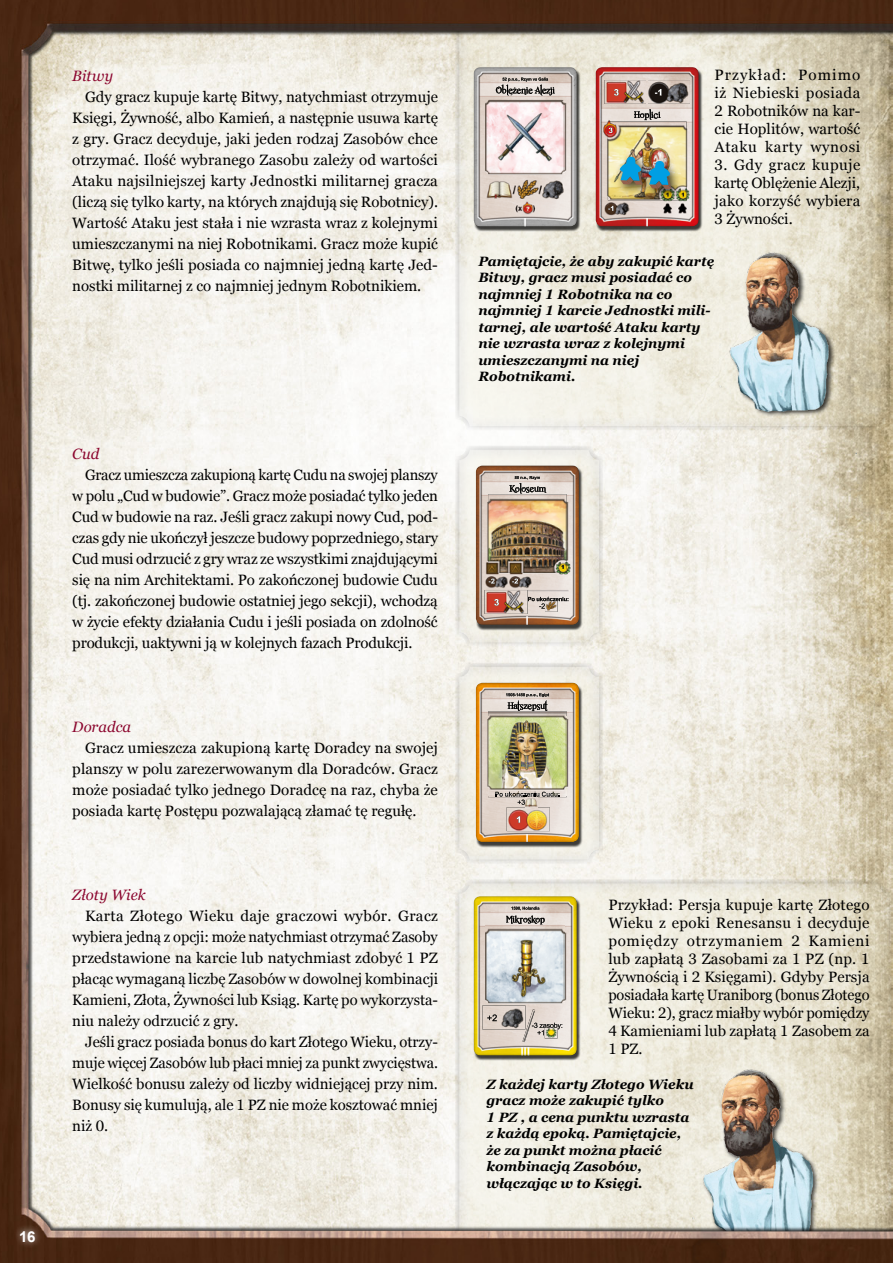
<style>
.page{position:relative;width:893px;height:1263px;background:#fff}
.page>*{position:absolute;margin:0;border:0;box-sizing:border-box;transform-origin:0 0}
.t1{font:23.7px "Bauhaus 93";color:#fff;scale:.36 1}
.t2{font:15px/21px "Georgia";color:#000;text-align:justify}
.t3{font:italic 15px "Georgia";color:#8c072f}
.t4{font:700 15px "Arial";color:#fff}
.t5{font:italic 700 13.5px/16.5px "Georgia";color:#000}
</style>
<div class="page">
<img style="left:0;top:0;width:893px;height:1263px">
<div style="left:13px;top:1223px;width:29px;height:26px;background:#fff;opacity:.75"></div>
<p class="t3" style="left:72px;top:66px;width:42px">Bitwy</p>
<p class="t2" style="left:72px;top:86px;width:367px;text-indent:13px">Gdy gracz kupuje kartę Bitwy, natychmiast otrzymuje Księgi, Żywność, albo Kamień, a następnie usuwa kartę z gry. Gracz decyduje, jaki jeden rodzaj Zasobów chce otrzymać. Ilość wybranego Zasobu zależy od wartości Ataku najsilniejszej karty Jednostki militarnej gracza (liczą się tylko karty, na których znajdują się Robotnicy).<br>Wartość Ataku jest stała i nie wzrasta wraz z kolejnymi umieszczanymi na niej Robotnikami. Gracz może kupić Bitwę, tylko jeśli posiada co najmniej jedną kartę Jed&shy;nostki militarnej z co najmniej jednym Robotnikiem.</p>
<p class="t3" style="left:72px;top:444px;width:29px">Cud</p>
<p class="t2" style="left:72px;top:464px;width:367px;text-indent:13px">Gracz umieszcza zakupioną kartę Cudu na swojej planszy w polu „Cud w budowie”. Gracz może posiadać tylko jeden Cud w budowie na raz. Jeśli gracz zakupi nowy Cud, pod&shy;czas gdy nie ukończył jeszcze budowy poprzedniego, stary Cud musi odrzucić z gry wraz ze wszystkimi znajdującymi się na nim Architektami. Po zakończonej budowie Cudu (tj. zakończonej budowie ostatniej jego sekcji), wchodzą w życie efekty działania Cudu i jeśli posiada on zdolność produkcji, uaktywni ją w kolejnych fazach Produkcji.</p>
<p class="t3" style="left:72px;top:717px;width:60px">Doradca</p>
<p class="t2" style="left:72px;top:737px;width:367px;text-indent:13px">Gracz umieszcza zakupioną kartę Doradcy na swojej planszy w polu zarezerwowanym dla Doradców. Gracz może posiadać tylko jednego Doradcę na raz, chyba że posiada kartę Postępu pozwalającą złamać tę regułę.</p>
<p class="t3" style="left:72px;top:885px;width:75px">Złoty Wiek</p>
<p class="t2" style="left:72px;top:905px;width:367px;text-indent:13px">Karta Złotego Wieku daje graczowi wybór. Gracz wybiera jedną z opcji: może natychmiast otrzymać Zasoby przedstawione na karcie lub natychmiast zdobyć 1 PZ płacąc wymaganą liczbę Zasobów w dowolnej kombinacji Kamieni, Złota, Żywności lub Ksiąg. Kartę po wykorzysta&shy;niu należy odrzucić z gry.</p>
<p class="t2" style="left:72px;top:1031px;width:367px;text-indent:13px">Jeśli gracz posiada bonus do kart Złotego Wieku, otrzy&shy;muje więcej Zasobów lub płaci mniej za punkt zwycięstwa.<br>Wielkość bonusu zależy od liczby widniejącej przy nim.<br>Bonusy się kumulują, ale 1 PZ nie może kosztować mniej niż 0.</p>
<p class="t4" style="left:19px;top:1226px;width:18px">16</p>
<h1 class="t1" style="left:523px;top:213px;width:15px">1</h1>
<h1 class="t1" style="left:645px;top:213px;width:15px">1</h1>
<p class="t2" style="left:714px;top:66px;width:147px;line-height:18px">Przykład: Pomimo iż Niebieski posiada 2 Robotników na kar&shy;cie Hoplitów, wartość Ataku karty wynosi</p>
<p class="t2" style="left:714px;top:156px;width:147px;line-height:18px">3. Gdy gracz kupuje kartę Oblężenie Alezji, jako korzyść wybiera 3 Żywności.</p>
<p class="t5" style="left:478px;top:253px;width:237px">Pamiętajcie, że aby zakupić kartę<br>Bitwy, gracz musi posiadać co najmniej 1 Robotnika na co najmniej 1 karcie Jednostki mili&shy;tarnej, ale wartość Ataku karty nie wzrasta wraz z kolejnymi umieszczanymi na niej<br>Robotnikami.</p>
<h1 class="t1" style="left:525px;top:611px;width:15px">1</h1>
<h1 class="t1" style="left:525px;top:828px;width:15px">1</h1>
<h1 class="t1" style="left:520px;top:1042px;width:33px">111</h1>
<p class="t2" style="left:608px;top:896px;width:263px;line-height:18px">Przykład: Persja kupuje kartę Złotego Wieku z epoki Renesansu i decyduje pomiędzy otrzymaniem 2 Kamieni lub zapłatą 3 Zasobami za 1 PZ (np. 1<br>Żywnością i 2 Księgami). Gdyby Persja posiadała kartę Uraniborg (bonus Złotego Wieku: 2), gracz miałby wybór pomiędzy 4 Kamieniami lub zapłatą 1 Zasobem za 1 PZ.</p>
<p class="t5" style="left:486px;top:1076px;width:209px">Z każdej karty Złotego Wieku gracz może zakupić tylko<br>1 PZ , a cena punktu wzrasta z każdą epoką. Pamiętajcie, że za punkt można płacić kombinacją Zasobów, włączając w to Księgi.</p>
</div>
